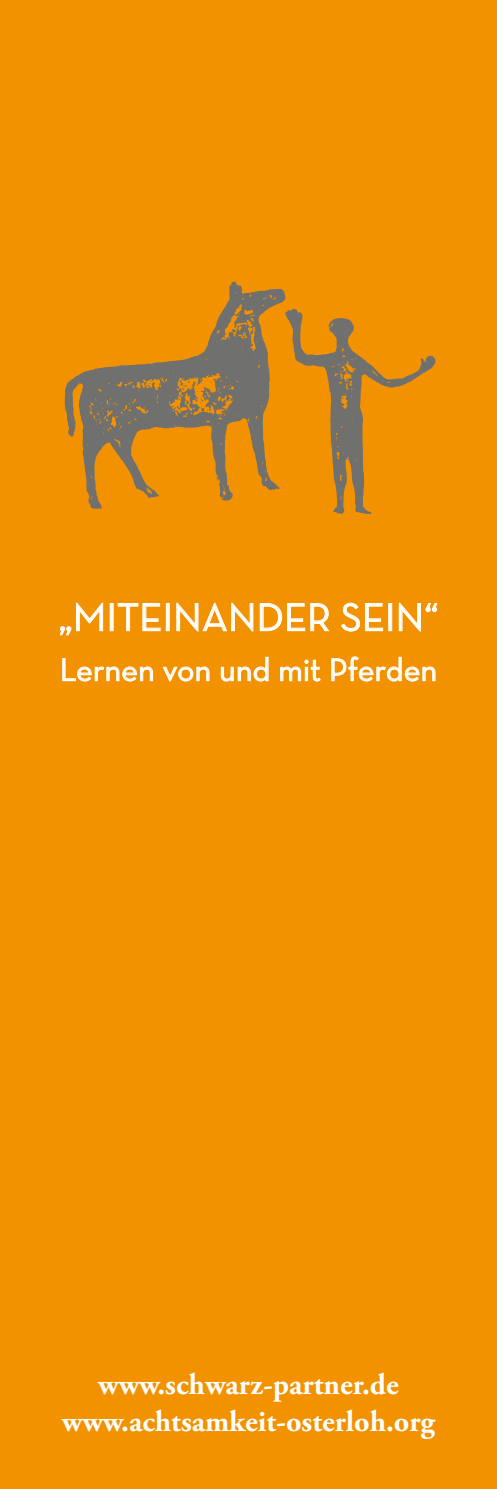
<style>
.page{position:relative;width:497px;height:1489px;background:#fff}
.page>*{position:absolute;margin:0;border:0;box-sizing:border-box;transform-origin:0 0}
.t1{font:40px "Neutra Text";color:#fff}
.t2{font:32.5px "Neutra Text";color:#fff}
.t3{font:700 30px/37.5px "Adobe Garamond Pro";color:#fff;text-align:center}
</style>
<div class="page">
<div style="left:0;top:0;width:496px;height:1488px;background:#f39200"></div>
<img style="left:64px;top:281px;width:372px;height:233px">
<svg style="left:59px;top:602px;width:44px;height:33px"></svg>
<svg style="left:117px;top:603px;width:44px;height:28px"></svg>
<div style="left:166px;top:603px;width:3px;height:28px;border:1px solid #fff"></div>
<svg style="left:176px;top:602px;width:77px;height:30px"></svg>
<svg style="left:259px;top:603px;width:70px;height:28px"></svg>
<svg style="left:341px;top:602px;width:42px;height:29px"></svg>
<svg style="left:398px;top:602px;width:39px;height:30px"></svg>
<svg style="left:62px;top:658px;width:91px;height:23px"></svg>
<svg style="left:162px;top:666px;width:47px;height:16px"></svg>
<svg style="left:220px;top:656px;width:48px;height:25px"></svg>
<svg style="left:280px;top:659px;width:41px;height:22px"></svg>
<svg style="left:331px;top:656px;width:104px;height:25px"></svg>
<h1 class="t1" style="left:58px;top:593px;width:381px">„MITEINANDER SEIN“</h1>
<p class="t2" style="left:60px;top:650px;width:378px">Lernen von und mit Pferden</p>
<p class="t3" style="left:62px;top:1365px;width:374px">www.schwarz-partner.de www.achtsamkeit-osterloh.org</p>
</div>
